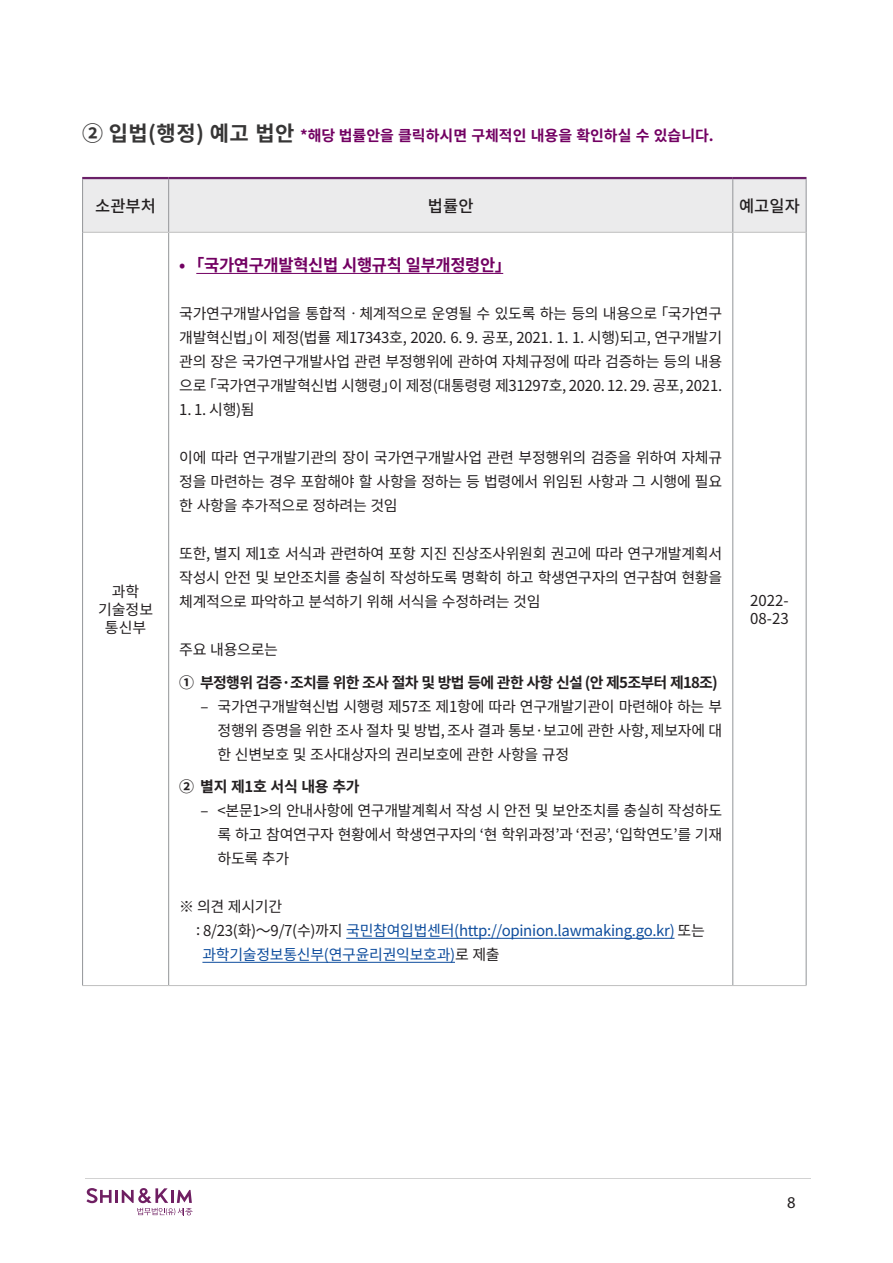
<style>
.page{position:relative;width:893px;height:1263px;background:#fff}
.page>*{position:absolute;margin:0;border:0;box-sizing:border-box;transform-origin:0 0}
.t1{font:700 16.5px "Noto Sans CJ Kkr";letter-spacing:-.02em;color:#720062}
.t2{font:500 16.5px "Noto Sans CJ Kkr";color:#231f20}
.t3{font:16.5px "Myriad Pro";color:#231f20}
.t4{font:15px/24px "Noto Sans CJ Kkr";letter-spacing:-.02em;color:#231f20;text-align:justify}
.t5{font:15px "Noto Sans CJ Kkr";letter-spacing:-.02em;color:#0e4d9d}
.t6{font:700 15px "Noto Sans CJ Kkr";color:#720062}
.t7{font:700 15px "Noto Sans CJ Kkr";letter-spacing:-.05em;color:#231f20}
.t8{font:700 15px "Noto Sans CJ Kkr";letter-spacing:-.02em;color:#231f20}
.s1{font-size:21px;color:#373636}
.s2{color:#231f20}
</style>
<div class="page">
<svg style="left:86px;top:1188px;width:107px;height:27px"></svg>
<hr style="left:85px;top:1178px;width:726px;height:1px;background:#d2d2d2">
<div style="left:83px;top:179px;width:723px;height:53px;background:#ebebec"></div>
<hr style="left:82px;top:985px;width:87px;height:1px;background:#bfbfbf">
<hr style="left:169px;top:985px;width:564px;height:1px;background:#bfbfbf">
<hr style="left:82px;top:177px;width:87px;height:2px;background:#6a2068">
<hr style="left:169px;top:177px;width:564px;height:2px;background:#6a2068">
<hr style="left:733px;top:177px;width:73px;height:2px;background:#6a2068">
<hr style="left:82px;top:179px;width:1px;height:53px;background:#939598">
<hr style="left:168px;top:179px;width:1px;height:53px;background:#939598">
<hr style="left:732px;top:179px;width:1px;height:53px;background:#939598">
<hr style="left:806px;top:179px;width:1px;height:53px;background:#939598">
<hr style="left:82px;top:232px;width:1px;height:753px;background:#939598">
<hr style="left:168px;top:233px;width:1px;height:752px;background:#939598">
<hr style="left:732px;top:233px;width:1px;height:752px;background:#939598">
<hr style="left:806px;top:232px;width:1px;height:753px;background:#939598">
<hr style="left:83px;top:232px;width:86px;height:1px;background:#bfbfbf">
<hr style="left:169px;top:232px;width:564px;height:1px;background:#bfbfbf">
<hr style="left:733px;top:232px;width:73px;height:1px;background:#bfbfbf">
<hr style="left:733px;top:985px;width:73px;height:1px;background:#bfbfbf">
<hr style="left:196px;top:273px;width:307px;height:1px;background:#720062">
<hr style="left:346px;top:938px;width:328px;height:1px;background:#0e4d9d">
<hr style="left:202px;top:962px;width:253px;height:1px;background:#0e4d9d">
<p class="t6" style="left:82px;top:127px;width:633px"><span class="s1">② 입법(행정) 예고 법안</span> *해당 법률안을 클릭하시면 구체적인 내용을 확인하실 수 있습니다.</p>
<p class="t2" style="left:95px;top:196px;width:62px">소관부처</p>
<p class="t2" style="left:428px;top:196px;width:47px">법률안</p>
<p class="t2" style="left:739px;top:196px;width:62px">예고일자</p>
<p class="t4" style="left:112px;top:580px;width:29px">과학</p>
<p class="t4" style="left:98px;top:598px;width:57px">기술정보</p>
<p class="t4" style="left:105px;top:616px;width:43px">통신부</p>
<p class="t1" style="left:179px;top:256px;width:333px">• ｢국가연구개발혁신법 시행규칙 일부개정령안」</p>
<p class="t4" style="left:179px;top:302px;width:544px">국가연구개발사업을 통합적ㆍ체계적으로 운영될 수 있도록 하는 등의 내용으로 「국가연구 개발혁신법」이 제정(법률 제17343호, 2020. 6. 9. 공포, 2021. 1. 1. 시행)되고, 연구개발기 관의 장은 국가연구개발사업 관련 부정행위에 관하여 자체규정에 따라 검증하는 등의 내용 으로 「국가연구개발혁신법 시행령」이 제정(대통령령 제31297호, 2020. 12. 29. 공포, 2021.</p>
<p class="t4" style="left:179px;top:398px;width:77px">1. 1. 시행)됨</p>
<p class="t4" style="left:179px;top:446px;width:544px">이에 따라 연구개발기관의 장이 국가연구개발사업 관련 부정행위의 검증을 위하여 자체규 정을 마련하는 경우 포함해야 할 사항을 정하는 등 법령에서 위임된 사항과 그 시행에 필요 한 사항을 추가적으로 정하려는 것임</p>
<p class="t4" style="left:179px;top:542px;width:544px">또한, 별지 제1호 서식과 관련하여 포항 지진 진상조사위원회 권고에 따라 연구개발계획서 작성시 안전 및 보안조치를 충실히 작성하도록 명확히 하고 학생연구자의 연구참여 현황을 체계적으로 파악하고 분석하기 위해 서식을 수정하려는 것임</p>
<p class="t4" style="left:179px;top:638px;width:100px">주요 내용으로는</p>
<p class="t7" style="left:179px;top:673px;width:540px">① 부정행위 검증·조치를 위한 조사 절차 및 방법 등에 관한 사항 신설 (안 제5조부터 제18조)</p>
<p class="t4" style="left:218px;top:694px;width:506px;text-indent:-17px">– 국가연구개발혁신법 시행령 제57조 제1항에 따라 연구개발기관이 마련해야 하는 부 정행위 증명을 위한 조사 절차 및 방법, 조사 결과 통보·보고에 관한 사항, 제보자에 대 한 신변보호 및 조사대상자의 권리보호에 관한 사항을 규정</p>
<p class="t8" style="left:179px;top:778px;width:182px">② 별지 제1호 서식 내용 추가</p>
<p class="t4" style="left:218px;top:799px;width:506px;text-indent:-17px">– &lt;본문1&gt;의 안내사항에 연구개발계획서 작성 시 안전 및 보안조치를 충실히 작성하도 록 하고 참여연구자 현황에서 학생연구자의 ‘현 학위과정’과 ‘전공’, ‘입학연도’를 기재 하도록 추가</p>
<p class="t4" style="left:179px;top:895px;width:104px">※ 의견 제시기간</p>
<p class="t5" style="left:196px;top:922px;width:510px"><span class="s2">: 8/23(화)～9/7(수)까지</span> 국민참여입법센터(http://opinion.lawmaking.go.kr) <span class="s2">또는</span></p>
<p class="t5" style="left:202px;top:946px;width:299px">과학기술정보통신부(연구윤리권익보호과)<span class="s2">로 제출</span></p>
<p class="t4" style="left:750px;top:589px;width:40px">2022-</p>
<p class="t4" style="left:750px;top:607px;width:40px">08-23</p>
<p class="t3" style="left:787px;top:1192px;width:10px">8</p>
</div>
